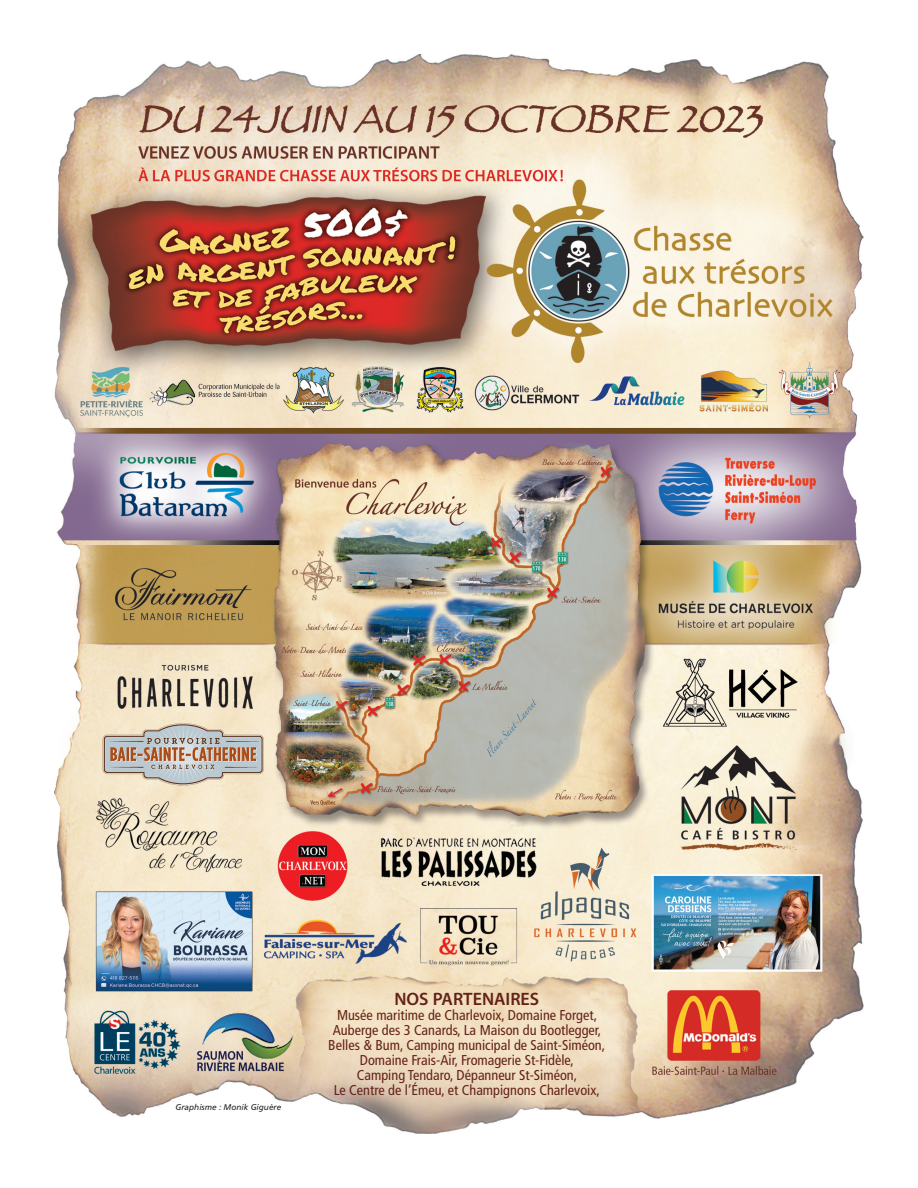
<style>
.page{position:relative;width:918px;height:1188px;background:#fff}
.page>*{position:absolute;margin:0;border:0;box-sizing:border-box;transform-origin:0 0}
.t1{font:600 18px "Myriad Pro";color:#642118}
.t2{font:condensed 14.25px/15px "Frutiger";color:#642118;text-align:center}
.t3{font:italic 8.25px "Frutiger";color:#231f20}
</style>
<div class="page">
<img style="left:54px;top:54px;width:810px;height:1080px">
<p class="t3" style="left:176px;top:1104px;width:107px">Graphisme : Monik Giguère</p>
<p class="t1" style="left:394px;top:989px;width:146px">NOS PARTENAIRES</p>
<p class="t2" style="left:337px;top:1009px;width:262px">Musée maritime de Charlevoix, Domaine Forget,</p>
<p class="t2" style="left:328px;top:1024px;width:278px">Auberge des 3 Canards, La Maison du Bootlegger,<br>Belles &amp; Bum, Camping municipal de Saint-Siméon,<br>Domaine Frais-Air, Fromagerie St-Fidèle,</p>
<p class="t2" style="left:334px;top:1069px;width:268px">Camping Tendaro, Dépanneur St-Siméon,<br>Le Centre de l’Émeu, et Champignons Charlevoix,</p>
</div>
